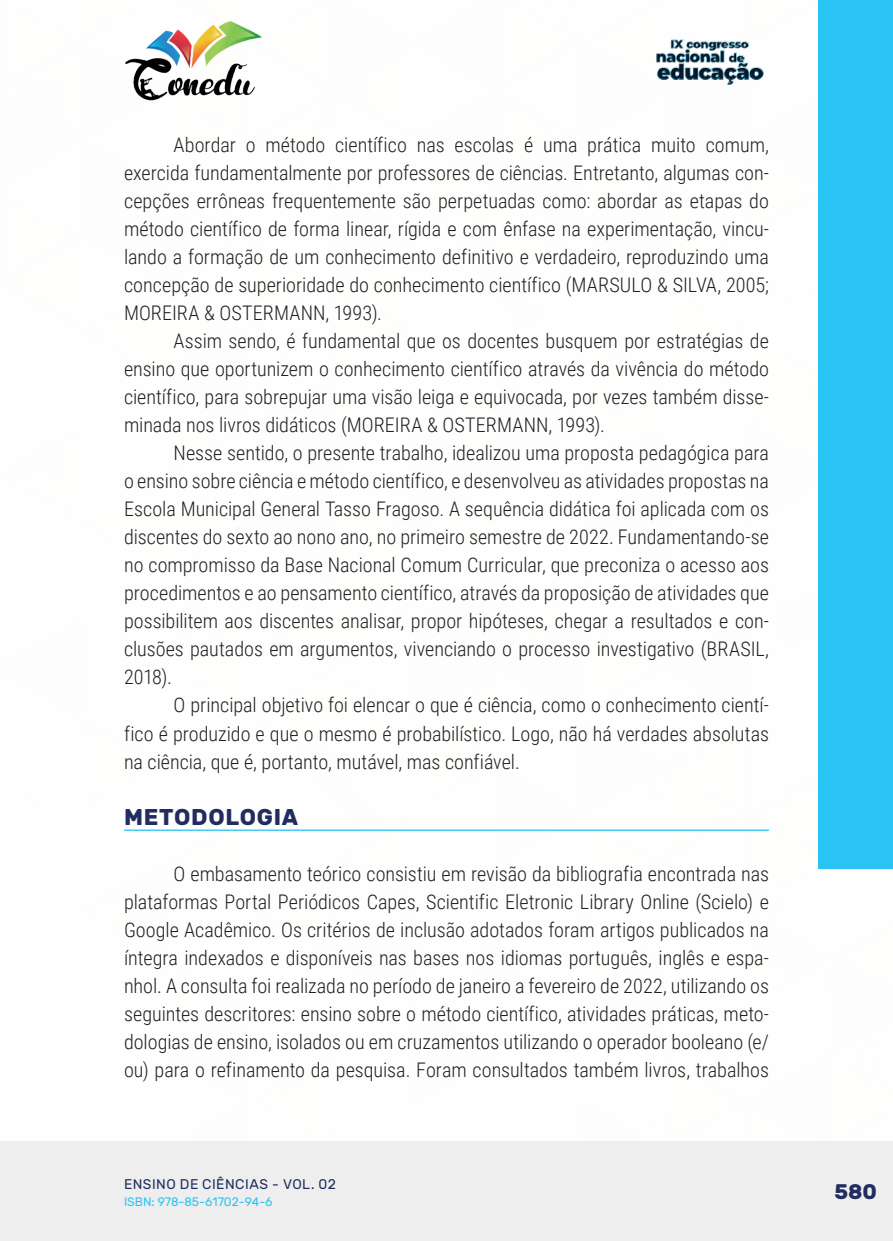
<style>
.page{position:relative;width:893px;height:1241px;background:#fff}
.page>*{position:absolute;margin:0;border:0;box-sizing:border-box;transform-origin:0 0}
._10_SUBTITULO{font:700 22.75px "Rubik";letter-spacing:.03em;color:#202d5e}
.t1{font:700 21px "Rubik";color:#202d5e}
._9_CORPO{font:300 20.12px/28px "Roboto Condensed";color:#231f20;text-align:justify}
.t2{font:14px "Rubik";letter-spacing:.035em;color:#202d5e}
.t3{font:12.25px "Rubik";color:#29c4f3}
</style>
<div class="page">
<div style="left:0;top:1141px;width:893px;height:99px;background:#eeeeef"></div>
<div style="left:819px;top:0;width:74px;height:868px;background:#29c4f3"></div>
<img style="left:125px;top:20px;width:137px;height:81px">
<img style="left:656px;top:39px;width:108px;height:46px">
<hr style="left:124px;top:829px;width:645px;height:1px;background:#29c4f3">
<p class="_9_CORPO" style="left:124px;top:130px;width:646px;text-indent:50px">Abordar o método científico nas escolas é uma prática muito comum, exercida fundamentalmente por professores de ciências. Entretanto, algumas con&shy;cepções errôneas frequentemente são perpetuadas como: abordar as etapas do método científico de forma linear, rígida e com ênfase na experimentação, vincu&shy;lando a formação de um conhecimento definitivo e verdadeiro, reproduzindo uma concepção de superioridade do conhecimento científico (MARSULO &amp; SILVA, 2005; MOREIRA &amp; OSTERMANN, 1993).</p>
<p class="_9_CORPO" style="left:124px;top:326px;width:646px;text-indent:50px">Assim sendo, é fundamental que os docentes busquem por estratégias de ensino que oportunizem o conhecimento científico através da vivência do método científico, para sobrepujar uma visão leiga e equivocada, por vezes também disse&shy;minada nos livros didáticos (MOREIRA &amp; OSTERMANN, 1993).</p>
<p class="_9_CORPO" style="left:124px;top:438px;width:646px;text-indent:50px">Nesse sentido, o presente trabalho, idealizou uma proposta pedagógica para o ensino sobre ciência e método científico, e desenvolveu as atividades propostas na Escola Municipal General Tasso Fragoso. A sequência didática foi aplicada com os discentes do sexto ao nono ano, no primeiro semestre de 2022. Fundamentando-se no compromisso da Base Nacional Comum Curricular, que preconiza o acesso aos procedimentos e ao pensamento científico, através da proposição de atividades que possibilitem aos discentes analisar, propor hipóteses, chegar a resultados e con&shy;clusões pautados em argumentos, vivenciando o processo investigativo (BRASIL, 2018).</p>
<p class="_9_CORPO" style="left:124px;top:690px;width:646px;text-indent:50px">O principal objetivo foi elencar o que é ciência, como o conhecimento cientí&shy;fico é produzido e que o mesmo é probabilístico. Logo, não há verdades absolutas na ciência, que é, portanto, mutável, mas confiável.</p>
<p class="_10_SUBTITULO" style="left:124px;top:803px;width:176px">METODOLOGIA</p>
<p class="_9_CORPO" style="left:124px;top:858px;width:646px;text-indent:50px">O embasamento teórico consistiu em revisão da bibliografia encontrada nas plataformas Portal Periódicos Capes, Scientific Eletronic Library Online (Scielo) e Google Acadêmico. Os critérios de inclusão adotados foram artigos publicados na íntegra indexados e disponíveis nas bases nos idiomas português, inglês e espa&shy;nhol. A consulta foi realizada no período de janeiro a fevereiro de 2022, utilizando os seguintes descritores: ensino sobre o método científico, atividades práticas, meto&shy;dologias de ensino, isolados ou em cruzamentos utilizando o operador booleano (e/ ou) para o refinamento da pesquisa. Foram consultados também livros, trabalhos</p>
<p class="t2" style="left:124px;top:1175px;width:213px">ENSINO DE CIÊNCIAS - VOL. 02</p>
<p class="t3" style="left:124px;top:1194px;width:150px">ISBN: 978-85-61702-94-6</p>
<p class="t1" style="left:834px;top:1179px;width:44px">580</p>
</div>
